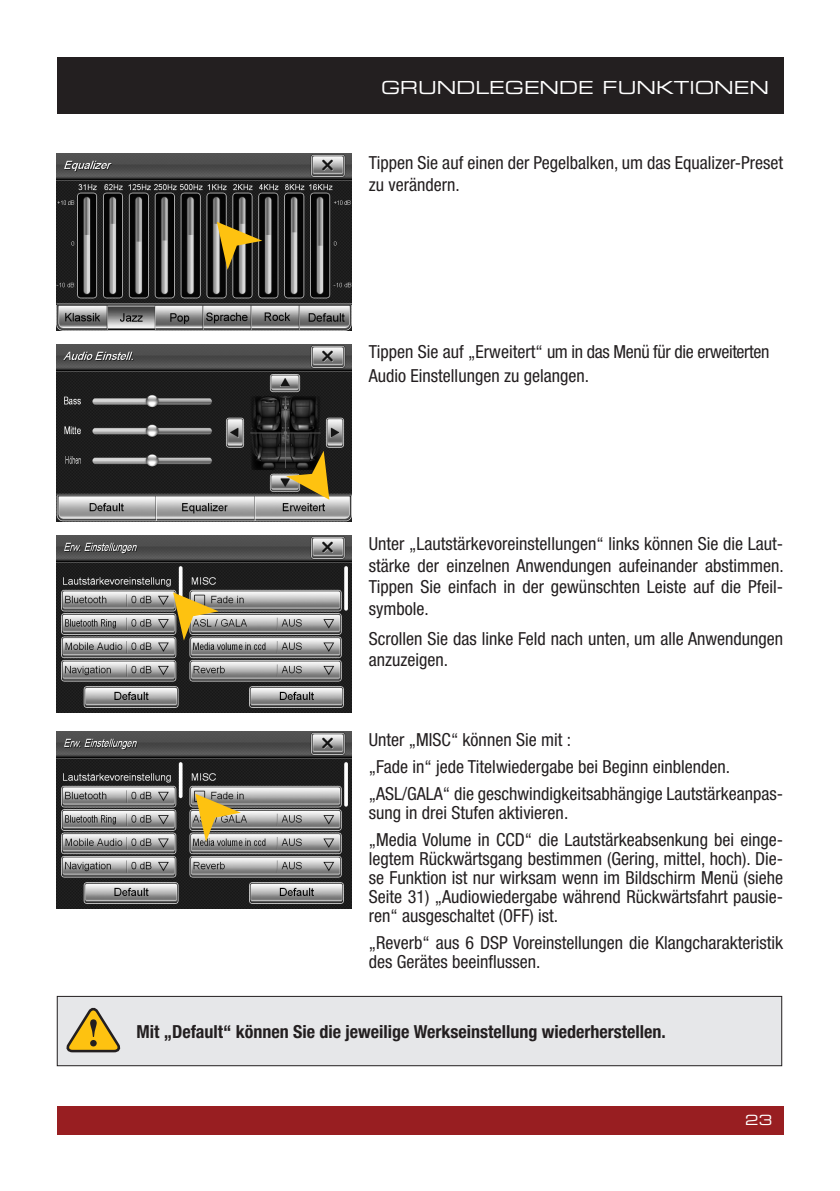
<style>
.page{position:relative;width:840px;height:1191px;background:#fff}
.page>*{position:absolute;margin:0;border:0;box-sizing:border-box;transform-origin:0 0}
.t1{font:condensed 18px/21.6px "Helvetica Neue";color:#231f20}
.t2{font:700 condensed 18px "Helvetica Neue";color:#231f20}
.t3{font:18px "Eurostile Extended Two";color:#fff}
.t4{font:14px "Eurostile Extended Two";color:#fff}
</style>
<div class="page">
<div style="left:57px;top:1106px;width:725px;height:28px;background:#981e21"></div>
<div style="left:57px;top:57px;width:725px;height:56px;background:#231f20"></div>
<img style="left:57px;top:153px;width:294px;height:177px">
<svg style="left:217px;top:222px;width:45px;height:48px;background:#806c32"></svg>
<img style="left:57px;top:344px;width:294px;height:177px">
<svg style="left:286px;top:451px;width:43px;height:49px;background:#867236"></svg>
<img style="left:57px;top:536px;width:294px;height:177px">
<svg style="left:173px;top:592px;width:45px;height:48px;background:#b09c62"></svg>
<img style="left:57px;top:731px;width:294px;height:177px">
<svg style="left:195px;top:793px;width:46px;height:49px;background:#b5a26a"></svg>
<div style="left:56px;top:995px;width:726px;height:71px;background:#e6e7e9"></div>
<svg style="left:66px;top:1004px;width:58px;height:49px;background:#ccb87b"></svg>
<p class="t3" style="left:381px;top:75px;width:389px">GRUNDLEGENDE FUNKTIONEN</p>
<p class="t1" style="left:369px;top:152px;width:415px">Tippen Sie auf einen der Pegelbalken, um das Equalizer-Preset zu verändern.</p>
<p class="t1" style="left:369px;top:340px;width:402px;line-height:24px">Tippen Sie auf „Erweitert“ um in das Menü für die erweiterten<br>Audio Einstellungen zu gelangen.</p>
<p class="t1" style="left:369px;top:533px;width:416px;text-align:justify">Unter „Lautstärkevoreinstellungen“ links können Sie die Laut&shy;stärke der einzelnen Anwendungen aufeinander abstimmen.<br>Tippen Sie einfach in der gewünschten Leiste auf die Pfeil&shy;symbole.</p>
<p class="t1" style="left:369px;top:627px;width:415px">Scrollen Sie das linke Feld nach unten, um alle Anwendungen anzuzeigen.</p>
<p class="t1" style="left:369px;top:726px;width:415px;line-height:27px">Unter „MISC“ können Sie mit :<br>„Fade in“ jede Titelwiedergabe bei Beginn einblenden. „ASL/GALA“ die geschwindigkeitsabhängige Lautstärkeanpas-</p>
<p class="t1" style="left:369px;top:799px;width:415px;line-height:27px">sung in drei Stufen aktivieren.<br>„Media Volume in CCD“ die Lautstärkeabsenkung bei einge-</p>
<p class="t1" style="left:369px;top:849px;width:415px;line-height:19px;text-align:justify">legtem Rückwärtsgang bestimmen (Gering, mittel, hoch). Die&shy;se Funktion ist nur wirksam wenn im Bildschirm Menü (siehe Seite 31) „Audiowiedergabe während Rückwärtsfahrt pausie&shy;ren“ ausgeschaltet (OFF) ist.</p>
<p class="t1" style="left:369px;top:933px;width:415px;line-height:19px">„Reverb“ aus 6 DSP Voreinstellungen die Klangcharakteristik des Gerätes beeinflussen.</p>
<p class="t2" style="left:136px;top:1021px;width:530px">Mit „Default“ können Sie die jeweilige Werkseinstellung wiederherstellen.</p>
<p class="t4" style="left:744px;top:1110px;width:28px">23</p>
</div>
